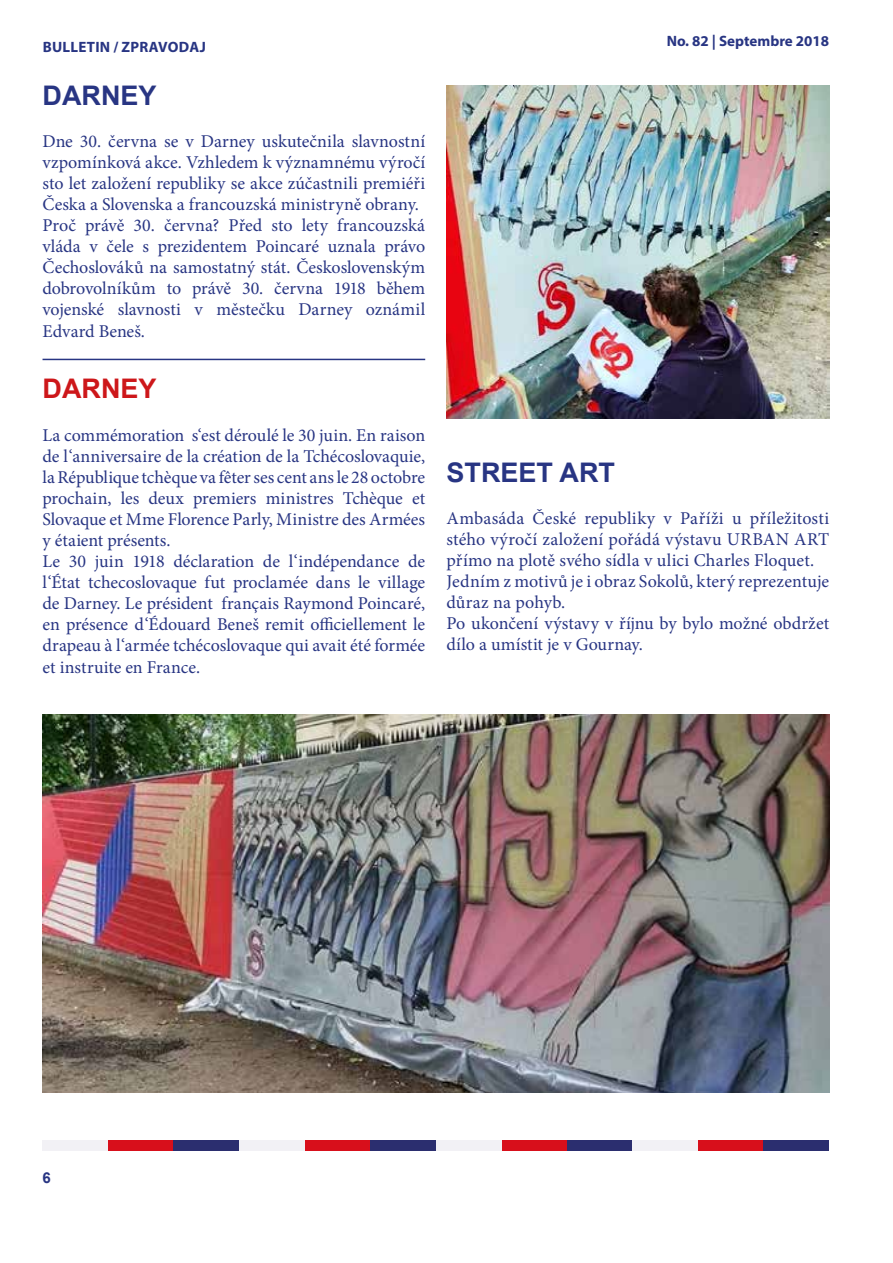
<style>
.page{position:relative;width:893px;height:1263px;background:#fff}
.page>*{position:absolute;margin:0;border:0;box-sizing:border-box;transform-origin:0 0}
.t1{font:700 27px "Arial";color:#283583}
.t2{font:700 27px "Arial";color:#cd171a}
.t3{font:18px/21px "Minion Pro";color:#283583}
.t4{font:700 15px "Myriad Pro";letter-spacing:.005em;color:#283583}
.t5{font:700 15px "Arial";color:#283583}
</style>
<div class="page">
<div style="left:108px;top:1140px;width:66px;height:11px;background:#d80f1b"></div>
<div style="left:43px;top:1140px;width:65px;height:11px;background:#f2f1f5"></div>
<div style="left:174px;top:1140px;width:65px;height:11px;background:#2b2e6f"></div>
<div style="left:305px;top:1140px;width:65px;height:11px;background:#d80f1b"></div>
<div style="left:239px;top:1140px;width:66px;height:11px;background:#f2f1f5"></div>
<div style="left:370px;top:1140px;width:66px;height:11px;background:#2b2e6f"></div>
<div style="left:501px;top:1140px;width:66px;height:11px;background:#d80f1b"></div>
<div style="left:436px;top:1140px;width:65px;height:11px;background:#f2f1f5"></div>
<div style="left:567px;top:1140px;width:65px;height:11px;background:#2b2e6f"></div>
<div style="left:698px;top:1140px;width:66px;height:11px;background:#d80f1b"></div>
<div style="left:632px;top:1140px;width:66px;height:11px;background:#f2f1f5"></div>
<div style="left:764px;top:1140px;width:65px;height:11px;background:#2b2e6f"></div>
<img style="left:43px;top:715px;width:786px;height:378px">
<img style="left:446px;top:85px;width:383px;height:333px">
<hr style="left:43px;top:359px;width:382px;height:1px;background:#283583">
<p class="t4" style="left:43px;top:37px;width:165px">BULLETIN / ZPRAVODAJ</p>
<p class="t4" style="left:667px;top:31px;width:164px">No. 82 | Septembre 2018</p>
<h1 class="t1" style="left:43px;top:77px;width:115px">DARNEY</h1>
<p class="t3" style="left:43px;top:131px;width:384px">Dne 30. června se v Darney uskutečnila slavnostní vzpomínková akce. Vzhledem k významnému výročí sto let založení republiky se akce zúčastnili premiéři Česka a Slovenska a francouzská ministryně obrany.<br>Proč právě 30. června? Před sto lety francouzská vláda v čele s prezidentem Poincaré uznala právo Čechoslováků na samostatný stát. Československým dobrovolníkům to právě 30. června 1918 během vojenské slavnosti v městečku Darney oznámil Edvard Beneš.</p>
<h1 class="t2" style="left:43px;top:371px;width:115px">DARNEY</h1>
<p class="t3" style="left:43px;top:425px;width:384px">La commémoration s‘est déroulé le 30 juin. En raison de l‘anniversaire de la création de la Tchécoslovaquie, la République tchèque va fêter ses cent ans le 28 octobre prochain, les deux premiers ministres Tchèque et Slovaque et Mme Florence Parly, Ministre des Armées y étaient présents.<br>Le 30 juin 1918 déclaration de l‘indépendance de l‘État tchecoslovaque fut proclamée dans le village de Darney. Le président français Raymond Poincaré, en présence d‘Édouard Beneš remit officiellement le drapeau à l‘armée tchécoslovaque qui avait été formée et instruite en France.</p>
<h1 class="t1" style="left:446px;top:455px;width:170px">STREET ART</h1>
<p class="t3" style="left:446px;top:508px;width:384px">Ambasáda České republiky v Paříži u příležitosti stého výročí založení pořádá výstavu URBAN ART přímo na plotě svého sídla v ulici Charles Floquet.<br>Jedním z motivů je i obraz Sokolů, který reprezentuje důraz na pohyb.<br>Po ukončení výstavy v říjnu by bylo možné obdržet dílo a umístit je v Gournay.</p>
<p class="t5" style="left:43px;top:1168px;width:10px">6</p>
</div>
